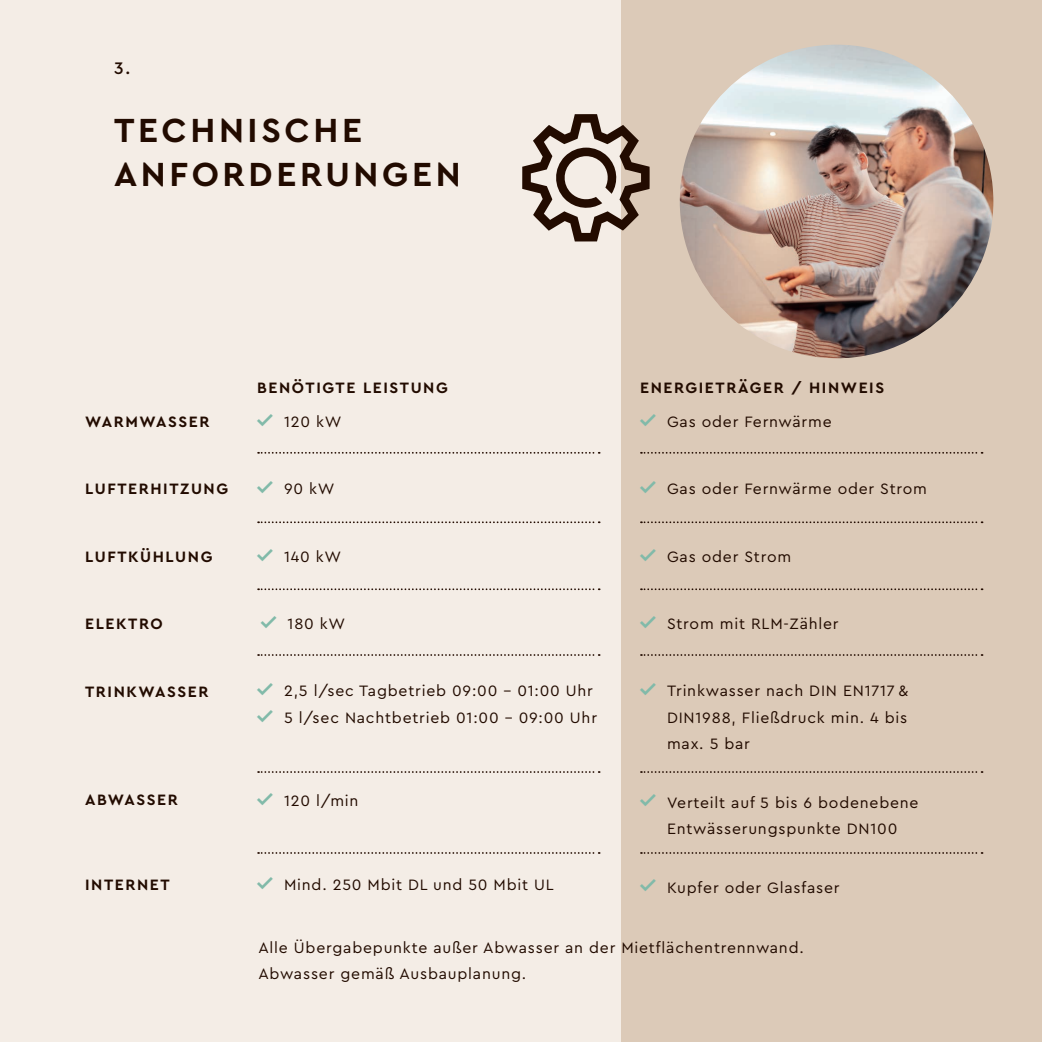
<style>
.page{position:relative;width:1042px;height:1042px;background:#f4ede6}
.page>*{position:absolute;margin:0;border:0;box-sizing:border-box;transform-origin:0 0}
.t1{font:700 35px/43.8px "Cera Pro";letter-spacing:.105em;color:#220b00}
.t2{font:500 17.5px "Cera Pro";color:#220b00}
.t3{font:15.75px/26.2px "Cera Pro";letter-spacing:.05em;color:#220b00}
.t4{font:700 15.75px/33.8px "Cera Pro";letter-spacing:.1em;color:#220b00}
.s1{font-family:"mywellness";font-weight:400;color:#81baa9}
.s2{font-weight:400}
.s3{font-family:"mywellness";color:#81baa9}
</style>
<div class="page">
<div style="left:622px;top:0;width:420px;height:1042px;background:#dccab8"></div>
<img style="left:680px;top:45px;width:313px;height:313px;border-radius:157px">
<svg style="left:522px;top:114px;width:127px;height:127px"></svg>
<svg style="left:258px;top:452px;width:342px;height:2px"></svg>
<svg style="left:258px;top:521px;width:342px;height:2px"></svg>
<svg style="left:258px;top:588px;width:342px;height:2px"></svg>
<svg style="left:258px;top:771px;width:342px;height:2px"></svg>
<svg style="left:258px;top:654px;width:342px;height:2px"></svg>
<svg style="left:258px;top:852px;width:342px;height:2px"></svg>
<svg style="left:641px;top:452px;width:341px;height:2px"></svg>
<svg style="left:641px;top:521px;width:341px;height:2px"></svg>
<svg style="left:641px;top:588px;width:341px;height:2px"></svg>
<svg style="left:641px;top:771px;width:341px;height:2px"></svg>
<svg style="left:641px;top:654px;width:341px;height:2px"></svg>
<svg style="left:641px;top:852px;width:341px;height:2px"></svg>
<p class="t2" style="left:114px;top:56px;width:18px">3.</p>
<h1 class="t1" style="left:114px;top:107px;width:348px">TECHNISCHE<br>ANFORDERUNGEN</h1>
<p class="t4" style="left:85px;top:404px;width:126px">WARMWASSER</p>
<p class="t4" style="left:257px;top:370px;width:192px">BENÖTIGTE LEISTUNG <span class="s1">_</span> <span class="s2">120 kW</span></p>
<p class="t4" style="left:640px;top:370px;width:246px">ENERGIETRÄGER / HINWEIS <span class="s1">_</span> <span class="s2">Gas oder Fernwärme</span></p>
<p class="t4" style="left:85px;top:471px;width:144px">LUFTERHITZUNG</p>
<p class="t3" style="left:257px;top:475px;width:79px"><span class="s3">_</span> 90 kW</p>
<p class="t3" style="left:640px;top:475px;width:288px"><span class="s3">_</span> Gas oder Fernwärme oder Strom</p>
<p class="t4" style="left:85px;top:539px;width:129px">LUFTKÜHLUNG</p>
<p class="t3" style="left:257px;top:542px;width:86px"><span class="s3">_</span> 140 kW</p>
<p class="t3" style="left:640px;top:542px;width:153px"><span class="s3">_</span> Gas oder Strom</p>
<p class="t4" style="left:85px;top:606px;width:79px">ELEKTRO</p>
<p class="t3" style="left:261px;top:610px;width:86px"><span class="s3">_</span> 180 kW</p>
<p class="t3" style="left:640px;top:610px;width:200px"><span class="s3">_</span> Strom mit RLM-Zähler</p>
<p class="t4" style="left:85px;top:674px;width:125px">TRINKWASSER</p>
<p class="t3" style="left:257px;top:677px;width:341px"><span class="s3">_</span> 2,5 l/sec Tagbetrieb 09:00 – 01:00 Uhr <span class="s3">_</span> 5 l/sec Nachtbetrieb 01:00 – 09:00 Uhr</p>
<p class="t3" style="left:667px;top:677px;width:243px;text-align:justify;text-indent:-27px"><span class="s3">_</span> Trinkwasser nach DIN EN1717 &amp; DIN1988, Fließdruck min. 4 bis max. 5 bar</p>
<p class="t4" style="left:85px;top:782px;width:94px">ABWASSER</p>
<p class="t3" style="left:257px;top:787px;width:103px"><span class="s3">_</span> 120 l/min</p>
<p class="t3" style="left:640px;top:788px;width:280px;text-align:center"><span class="s3">_</span> Verteilt auf 5 bis 6 bodenebene<br>Entwässerungspunkte DN100</p>
<p class="t4" style="left:85px;top:867px;width:86px">INTERNET</p>
<p class="t3" style="left:257px;top:871px;width:298px"><span class="s3">_</span> Mind. 250 Mbit DL und 50 Mbit UL</p>
<p class="t3" style="left:640px;top:873px;width:201px"><span class="s3">_</span> Kupfer oder Glasfaser</p>
<p class="t3" style="left:258px;top:934px;width:547px">Alle Übergabepunkte außer Abwasser an der Mietflächentrennwand.<br>Abwasser gemäß Ausbauplanung.</p>
</div>
